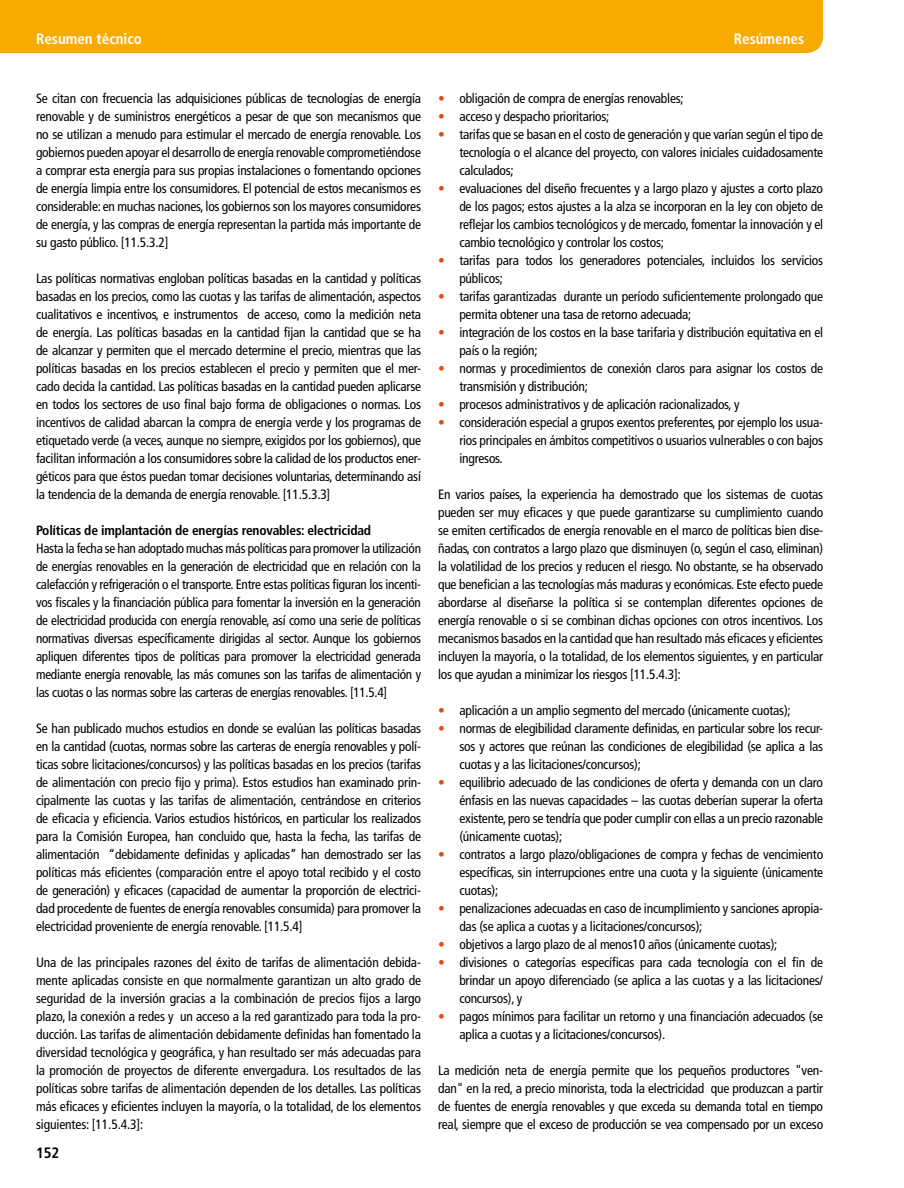
<style>
.page{position:relative;width:904px;height:1188px;background:#fff}
.page>*{position:absolute;margin:0;border:0;box-sizing:border-box;transform-origin:0 0}
.t1{font:700 condensed 15px "Frutiger LT Pro";color:#fff}
.t2{font:700 condensed 15px "Frutiger LT Pro";color:#000}
.t3{font:condensed 13.5px/18px "Frutiger LT Pro";letter-spacing:-.015em;color:#000;text-align:justify}
.t4{font:700 condensed 13.5px "Frutiger LT Pro";letter-spacing:-.015em;color:#000}
.s1{color:#de4b16}
</style>
<div class="page">
<div style="left:0;top:0;width:823px;height:53px;background:#f7aa00"></div>
<p class="t1" style="left:36px;top:29px;width:107px">Resumen técnico</p>
<p class="t1" style="left:733px;top:29px;width:72px">Resúmenes</p>
<p class="t3" style="left:36px;top:89px;width:386px">Se citan con frecuencia las adquisiciones públicas de tecnologías de energía renovable y de suministros energéticos a pesar de que son mecanismos que no se utilizan a menudo para estimular el mercado de energía renovable. Los gobiernos pueden apoyar el desarrollo de energía renovable comprometiéndose a comprar esta energía para sus propias instalaciones o fomentando opciones de energía limpia entre los consumidores. El potencial de estos mecanismos es considerable: en muchas naciones, los gobiernos son los mayores consumidores de energía, y las compras de energía representan la partida más importante de su gasto público. [11.5.3.2]</p>
<p class="t3" style="left:36px;top:269px;width:386px">Las políticas normativas engloban políticas basadas en la cantidad y políticas basadas en los precios, como las cuotas y las tarifas de alimentación, aspectos cualitativos e incentivos, e instrumentos de acceso, como la medición neta de energía. Las políticas basadas en la cantidad fijan la cantidad que se ha de alcanzar y permiten que el mercado determine el precio, mientras que las políticas basadas en los precios establecen el precio y permiten que el mer&shy;cado decida la cantidad. Las políticas basadas en la cantidad pueden aplicarse en todos los sectores de uso final bajo forma de obligaciones o normas. Los incentivos de calidad abarcan la compra de energía verde y los programas de etiquetado verde (a veces, aunque no siempre, exigidos por los gobiernos), que facilitan información a los consumidores sobre la calidad de los productos ener&shy;géticos para que éstos puedan tomar decisiones voluntarias, determinando así la tendencia de la demanda de energía renovable. [11.5.3.3]</p>
<p class="t4" style="left:36px;top:522px;width:336px">Políticas de implantación de energías renovables: electricidad</p>
<p class="t3" style="left:36px;top:539px;width:386px">Hasta la fecha se han adoptado muchas más políticas para promover la utilización de energías renovables en la generación de electricidad que en relación con la calefacción y refrigeración o el transporte. Entre estas políticas figuran los incenti&shy;vos fiscales y la financiación pública para fomentar la inversión en la generación de electricidad producida con energía renovable, así como una serie de políticas normativas diversas específicamente dirigidas al sector. Aunque los gobiernos apliquen diferentes tipos de políticas para promover la electricidad generada mediante energía renovable, las más comunes son las tarifas de alimentación y las cuotas o las normas sobre las carteras de energías renovables. [11.5.4]</p>
<p class="t3" style="left:36px;top:719px;width:386px">Se han publicado muchos estudios en donde se evalúan las políticas basadas en la cantidad (cuotas, normas sobre las carteras de energía renovables y polí&shy;ticas sobre licitaciones/concursos) y las políticas basadas en los precios (tarifas de alimentación con precio fijo y prima). Estos estudios han examinado prin&shy;cipalmente las cuotas y las tarifas de alimentación, centrándose en criterios de eficacia y eficiencia. Varios estudios históricos, en particular los realizados para la Comisión Europea, han concluido que, hasta la fecha, las tarifas de alimentación “debidamente definidas y aplicadas” han demostrado ser las políticas más eficientes (comparación entre el apoyo total recibido y el costo de generación) y eficaces (capacidad de aumentar la proporción de electrici&shy;dad procedente de fuentes de energía renovables consumida) para promover la electricidad proveniente de energía renovable. [11.5.4]</p>
<p class="t3" style="left:36px;top:953px;width:386px">Una de las principales razones del éxito de tarifas de alimentación debida&shy;mente aplicadas consiste en que normalmente garantizan un alto grado de seguridad de la inversión gracias a la combinación de precios fijos a largo plazo, la conexión a redes y un acceso a la red garantizado para toda la pro&shy;ducción. Las tarifas de alimentación debidamente definidas han fomentado la diversidad tecnológica y geográfica, y han resultado ser más adecuadas para la promoción de proyectos de diferente envergadura. Los resultados de las políticas sobre tarifas de alimentación dependen de los detalles. Las políticas más eficaces y eficientes incluyen la mayoría, o la totalidad, de los elementos siguientes: [11.5.4.3]:</p>
<p class="t2" style="left:36px;top:1144px;width:25px">152</p>
<p class="t3" style="left:438px;top:89px;width:247px"><span class="s1">•</span> obligación de compra de energías renovables;</p>
<p class="t3" style="left:438px;top:107px;width:173px"><span class="s1">•</span> acceso y despacho prioritarios;</p>
<p class="t3" style="left:459px;top:125px;width:365px;text-indent:-21px"><span class="s1">•</span> tarifas que se basan en el costo de generación y que varían según el tipo de tecnología o el alcance del proyecto, con valores iniciales cuidadosamente calculados;</p>
<p class="t3" style="left:459px;top:179px;width:365px;text-indent:-21px"><span class="s1">•</span> evaluaciones del diseño frecuentes y a largo plazo y ajustes a corto plazo de los pagos; estos ajustes a la alza se incorporan en la ley con objeto de reflejar los cambios tecnológicos y de mercado, fomentar la innovación y el cambio tecnológico y controlar los costos;</p>
<p class="t3" style="left:459px;top:251px;width:365px;text-indent:-21px"><span class="s1">•</span> tarifas para todos los generadores potenciales, incluidos los servicios públicos;</p>
<p class="t3" style="left:459px;top:287px;width:365px;text-indent:-21px"><span class="s1">•</span> tarifas garantizadas durante un período suficientemente prolongado que permita obtener una tasa de retorno adecuada;</p>
<p class="t3" style="left:459px;top:323px;width:365px;text-indent:-21px"><span class="s1">•</span> integración de los costos en la base tarifaria y distribución equitativa en el país o la región;</p>
<p class="t3" style="left:459px;top:359px;width:365px;text-indent:-21px"><span class="s1">•</span> normas y procedimientos de conexión claros para asignar los costos de transmisión y distribución;</p>
<p class="t3" style="left:438px;top:395px;width:303px"><span class="s1">•</span> procesos administrativos y de aplicación racionalizados, y</p>
<p class="t3" style="left:459px;top:413px;width:365px;text-indent:-21px"><span class="s1">•</span> consideración especial a grupos exentos preferentes, por ejemplo los usua&shy;rios principales en ámbitos competitivos o usuarios vulnerables o con bajos ingresos.</p>
<p class="t3" style="left:438px;top:485px;width:386px">En varios países, la experiencia ha demostrado que los sistemas de cuotas pueden ser muy eficaces y que puede garantizarse su cumplimiento cuando se emiten certificados de energía renovable en el marco de políticas bien dise&shy;ñadas, con contratos a largo plazo que disminuyen (o, según el caso, eliminan) la volatilidad de los precios y reducen el riesgo. No obstante, se ha observado que benefician a las tecnologías más maduras y económicas. Este efecto puede abordarse al diseñarse la política si se contemplan diferentes opciones de energía renovable o si se combinan dichas opciones con otros incentivos. Los mecanismos basados en la cantidad que han resultado más eficaces y eficientes incluyen la mayoría, o la totalidad, de los elementos siguientes, y en particular los que ayudan a minimizar los riesgos [11.5.4.3]:</p>
<p class="t3" style="left:438px;top:701px;width:354px"><span class="s1">•</span> aplicación a un amplio segmento del mercado (únicamente cuotas);</p>
<p class="t3" style="left:459px;top:719px;width:365px;text-indent:-21px"><span class="s1">•</span> normas de elegibilidad claramente definidas, en particular sobre los recur&shy;sos y actores que reúnan las condiciones de elegibilidad (se aplica a las cuotas y a las licitaciones/concursos);</p>
<p class="t3" style="left:459px;top:773px;width:365px;text-indent:-21px"><span class="s1">•</span> equilibrio adecuado de las condiciones de oferta y demanda con un claro énfasis en las nuevas capacidades – las cuotas deberían superar la oferta existente, pero se tendría que poder cumplir con ellas a un precio razonable (únicamente cuotas);</p>
<p class="t3" style="left:459px;top:845px;width:365px;text-indent:-21px"><span class="s1">•</span> contratos a largo plazo/obligaciones de compra y fechas de vencimiento específicas, sin interrupciones entre una cuota y la siguiente (únicamente cuotas);</p>
<p class="t3" style="left:459px;top:899px;width:365px;text-indent:-21px"><span class="s1">•</span> penalizaciones adecuadas en caso de incumplimiento y sanciones apropia&shy;das (se aplica a cuotas y a licitaciones/concursos);</p>
<p class="t3" style="left:438px;top:935px;width:341px"><span class="s1">•</span> objetivos a largo plazo de al menos10 años (únicamente cuotas);</p>
<p class="t3" style="left:459px;top:953px;width:365px;text-indent:-21px"><span class="s1">•</span> divisiones o categorías específicas para cada tecnología con el fin de brindar un apoyo diferenciado (se aplica a las cuotas y a las licitaciones/ concursos), y</p>
<p class="t3" style="left:459px;top:1007px;width:365px;text-indent:-21px"><span class="s1">•</span> pagos mínimos para facilitar un retorno y una financiación adecuados (se aplica a cuotas y a licitaciones/concursos).</p>
<p class="t3" style="left:438px;top:1061px;width:386px">La medición neta de energía permite que los pequeños productores "ven&shy;dan" en la red, a precio minorista, toda la electricidad que produzcan a partir de fuentes de energía renovables y que exceda su demanda total en tiempo real, siempre que el exceso de producción se vea compensado por un exceso</p>
</div>
